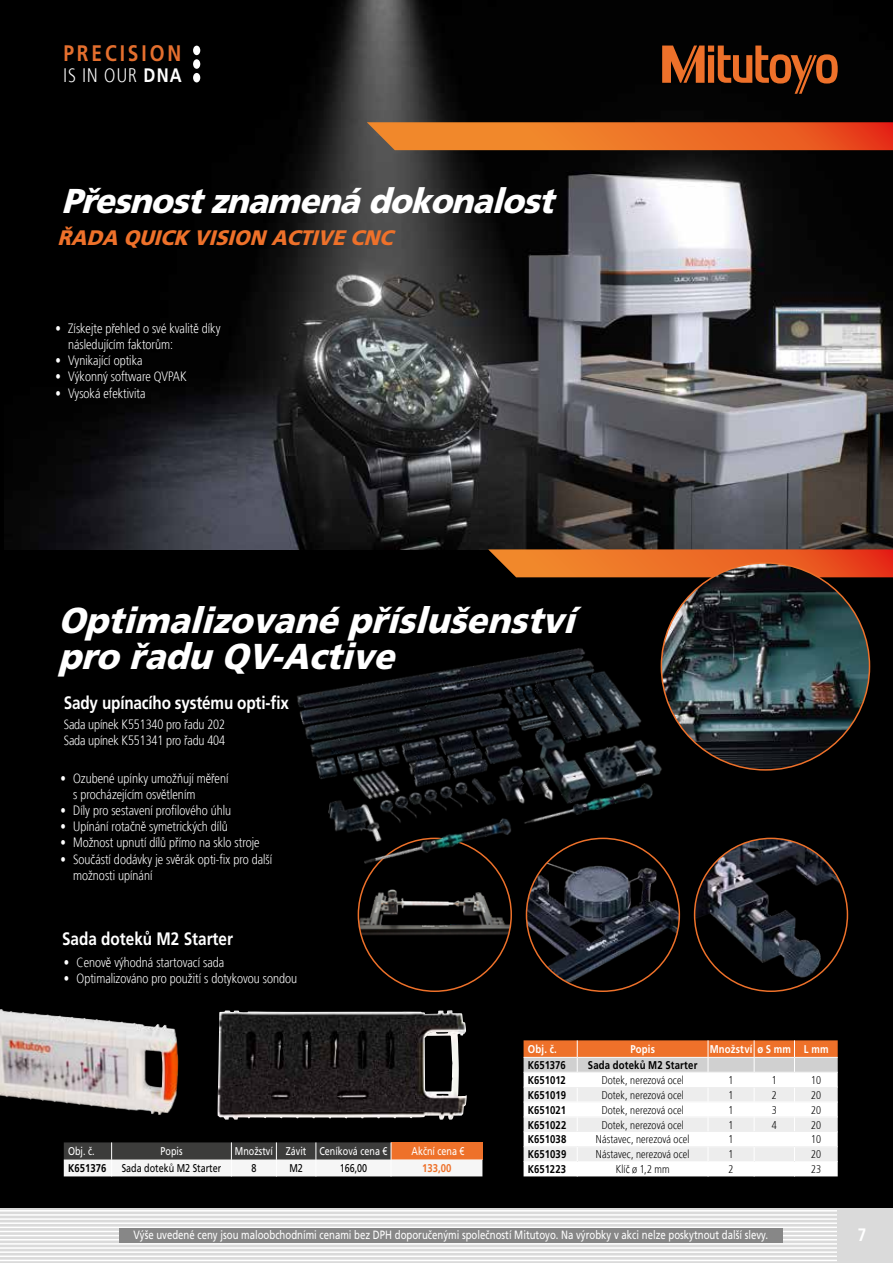
<style>
.page{position:relative;width:893px;height:1263px;background:#fff}
.page>*{position:absolute;margin:0;border:0;box-sizing:border-box;transform-origin:0 0}
.t1{font:italic 900 36px/36px "Mitutoyo Frutiger";color:#fff}
.t2{font:italic 900 34.5px "Mitutoyo Frutiger";color:#fff}
.t3{font:700 22.5px "Mitutoyo Frutiger";letter-spacing:.13em;color:#e46f2e}
.t4{font:italic 900 21px "Mitutoyo Frutiger";color:#ee712a}
.t5{font:300 19.5px "Mitutoyo Frutiger";letter-spacing:.06em;color:#fff}
.t6{font:700 18px "Mitutoyo Frutiger";letter-spacing:-.01em;color:#fff}
.t7{font:300 13.5px/16.2px "Mitutoyo Frutiger";color:#fff}
.t8{font:12px "Mitutoyo Frutiger";color:#fff}
.t9{font:300 11.25px "Mitutoyo Frutiger";letter-spacing:.005em;color:#000}
.t10{font:700 11.25px "Mitutoyo Frutiger";color:#000}
.t11{font:11.25px "Mitutoyo Frutiger";color:#fff}
.t12{font:11.25px "Mitutoyo Frutiger";color:#000}
.t13{font:700 11.25px "Mitutoyo Frutiger";letter-spacing:.015em;color:#fff}
.t14{font:700 11.25px "Mitutoyo Frutiger";color:#ee712a}
.s1{font-weight:700}
</style>
<div class="page">
<div style="left:0;top:1208px;width:838px;height:55px;background:#dadada"></div>
<hr style="left:0;top:1210px;width:838px;height:1px;background:#fff">
<hr style="left:0;top:1214px;width:838px;height:2px;background:#fff">
<hr style="left:0;top:1218px;width:838px;height:2px;background:#fff">
<hr style="left:0;top:1222px;width:838px;height:2px;background:#fff">
<hr style="left:0;top:1226px;width:838px;height:2px;background:#fff">
<hr style="left:0;top:1231px;width:838px;height:1px;background:#fff">
<hr style="left:0;top:1235px;width:838px;height:1px;background:#fff">
<hr style="left:0;top:1239px;width:838px;height:1px;background:#fff">
<hr style="left:0;top:1243px;width:838px;height:1px;background:#fff">
<hr style="left:0;top:1247px;width:838px;height:2px;background:#fff">
<hr style="left:0;top:1251px;width:838px;height:2px;background:#fff">
<hr style="left:0;top:1255px;width:838px;height:2px;background:#fff">
<hr style="left:0;top:1260px;width:838px;height:1px;background:#fff">
<div style="left:838px;top:1208px;width:55px;height:55px;background:#dadada"></div>
<div style="left:0;top:0;width:893px;height:1208px;background:#000"></div>
<img style="left:30px;top:0;width:863px;height:549px">
<svg style="left:662px;top:46px;width:176px;height:48px"></svg>
<div style="left:193px;top:46px;width:7px;height:9px;background:#fff;border-radius:50%"></div>
<div style="left:193px;top:59px;width:7px;height:10px;background:#fff;border-radius:50%"></div>
<div style="left:193px;top:73px;width:7px;height:9px;background:#fff;border-radius:50%"></div>
<svg style="left:367px;top:122px;width:526px;height:28px;background:#e76e27"></svg>
<svg style="left:488px;top:549px;width:405px;height:28px;background:#de6523"></svg>
<svg style="left:524px;top:1040px;width:314px;height:136px;background:#f1e2da"></svg>
<img style="left:526px;top:838px;width:153px;height:153px;border-radius:76px">
<img style="left:358px;top:838px;width:153px;height:153px;border-radius:76px">
<img style="left:695px;top:838px;width:152px;height:153px;border-radius:76px">
<img style="left:661px;top:563px;width:208px;height:207px">
<svg style="left:64px;top:1142px;width:418px;height:34px;background:#aa9c94"></svg>
<img style="left:218px;top:1010px;width:249px;height:110px">
<img style="left:0;top:1009px;width:179px;height:106px">
<img style="left:297px;top:596px;width:433px;height:332px">
<div style="left:119px;top:1229px;width:663px;height:14px;background:#878787"></div>
<h3 class="t3" style="left:63px;top:40px;width:119px">PRECISION</h3>
<h3 class="t5" style="left:63px;top:64px;width:120px">IS IN OUR <span class="s1">DNA</span></h3>
<h2 class="t2" style="left:62px;top:180px;width:504px">Přesnostznamenádokonalost</h2>
<h3 class="t4" style="left:58px;top:225px;width:343px">ŘADA QUICK VISION ACTIVECNC</h3>
<p class="t7" style="left:68px;top:320px;width:154px;text-indent:-13px">• Získejte přehled o své kvalitě díky následujícím faktorům:</p>
<p class="t7" style="left:55px;top:353px;width:88px">• Vynikající optika</p>
<p class="t7" style="left:55px;top:369px;width:133px">• Výkonný software QVPAK</p>
<p class="t7" style="left:55px;top:385px;width:91px">• Vysoká efektivita</p>
<h1 class="t1" style="left:58px;top:602px;width:529px">Optimalizovanépříslušenství pro řadu QV-Active</h1>
<h3 class="t6" style="left:64px;top:692px;width:227px">Sady upínacího systému opti-fix</h3>
<p class="t7" style="left:64px;top:716px;width:163px">Sada upínek K551340 pro řadu 202<br>Sada upínek K551341 pro řadu 404</p>
<p class="t7" style="left:73px;top:770px;width:157px;text-indent:-13px">• Ozubené upínky umožňují měření s procházejícím osvětlením</p>
<p class="t7" style="left:60px;top:802px;width:172px">• Díly pro sestavení profilového úhlu</p>
<p class="t7" style="left:60px;top:818px;width:169px">• Upínání rotačně symetrických dílů</p>
<p class="t7" style="left:60px;top:835px;width:201px">• Možnost upnutí dílů přímo na sklo stroje</p>
<p class="t7" style="left:73px;top:851px;width:201px;text-indent:-13px">• Součástí dodávky je svěrák opti-fix pro další možnosti upínání</p>
<h3 class="t6" style="left:62px;top:928px;width:172px">Sada doteků M2 Starter</h3>
<p class="t7" style="left:64px;top:954px;width:162px">• Cenově výhodná startovací sada</p>
<p class="t7" style="left:64px;top:971px;width:235px">• Optimalizováno pro použití s dotykovou sondou</p>
<p class="t11" style="left:68px;top:1144px;width:28px">Obj. č.</p>
<p class="t11" style="left:160px;top:1144px;width:24px">Popis</p>
<p class="t11" style="left:235px;top:1144px;width:154px">Množství Závit Ceníková cena €</p>
<p class="t11" style="left:411px;top:1144px;width:55px">Akční cena €</p>
<p class="t10" style="left:68px;top:1162px;width:40px">K651376</p>
<p class="t12" style="left:122px;top:1161px;width:101px">Sada doteků M2 Starter</p>
<p class="t12" style="left:251px;top:1161px;width:7px">8</p>
<p class="t12" style="left:289px;top:1161px;width:15px">M2</p>
<p class="t12" style="left:340px;top:1161px;width:29px">166,00</p>
<p class="t14" style="left:422px;top:1162px;width:31px">133,00</p>
<p class="t13" style="left:528px;top:1042px;width:31px">Obj. č.</p>
<p class="t13" style="left:630px;top:1042px;width:26px">Popis</p>
<p class="t13" style="left:710px;top:1042px;width:120px">Množství ø S mm L mm</p>
<p class="t10" style="left:528px;top:1058px;width:40px">K651376</p>
<p class="t10" style="left:588px;top:1058px;width:111px">Sada doteků M2 Starter</p>
<p class="t10" style="left:528px;top:1073px;width:40px">K651012</p>
<p class="t9" style="left:602px;top:1073px;width:83px">Dotek, nerezová ocel</p>
<p class="t9" style="left:729px;top:1073px;width:7px">1</p>
<p class="t9" style="left:772px;top:1073px;width:7px">1</p>
<p class="t9" style="left:811px;top:1073px;width:11px">10</p>
<p class="t10" style="left:528px;top:1088px;width:40px">K651019</p>
<p class="t9" style="left:602px;top:1088px;width:83px">Dotek, nerezová ocel</p>
<p class="t9" style="left:729px;top:1088px;width:7px">1</p>
<p class="t9" style="left:772px;top:1088px;width:7px">2</p>
<p class="t9" style="left:811px;top:1088px;width:12px">20</p>
<p class="t10" style="left:528px;top:1103px;width:40px">K651021</p>
<p class="t9" style="left:602px;top:1103px;width:83px">Dotek, nerezová ocel</p>
<p class="t9" style="left:729px;top:1103px;width:7px">1</p>
<p class="t9" style="left:772px;top:1103px;width:7px">3</p>
<p class="t9" style="left:811px;top:1103px;width:12px">20</p>
<p class="t10" style="left:528px;top:1118px;width:40px">K651022</p>
<p class="t9" style="left:602px;top:1118px;width:83px">Dotek, nerezová ocel</p>
<p class="t9" style="left:729px;top:1118px;width:7px">1</p>
<p class="t9" style="left:772px;top:1118px;width:7px">4</p>
<p class="t9" style="left:811px;top:1118px;width:12px">20</p>
<p class="t10" style="left:528px;top:1133px;width:40px">K651038</p>
<p class="t9" style="left:596px;top:1133px;width:95px">Nástavec, nerezová ocel</p>
<p class="t9" style="left:729px;top:1133px;width:7px">1</p>
<p class="t9" style="left:811px;top:1133px;width:11px">10</p>
<p class="t10" style="left:528px;top:1148px;width:40px">K651039</p>
<p class="t9" style="left:596px;top:1148px;width:95px">Nástavec, nerezová ocel</p>
<p class="t9" style="left:729px;top:1148px;width:7px">1</p>
<p class="t9" style="left:811px;top:1148px;width:12px">20</p>
<p class="t10" style="left:528px;top:1163px;width:40px">K651223</p>
<p class="t9" style="left:616px;top:1163px;width:55px">Klíč ø 1,2 mm</p>
<p class="t9" style="left:729px;top:1163px;width:7px">2</p>
<p class="t9" style="left:811px;top:1163px;width:12px">23</p>
<p class="t8" style="left:133px;top:1227px;width:636px">Výše uvedené ceny jsou maloobchodními cenami bez DPH doporučenými společností Mitutoyo. Na výrobky v akci nelze poskytnout další slevy.</p>
<h3 class="t6" style="left:858px;top:1224px;width:10px">7</h3>
</div>
